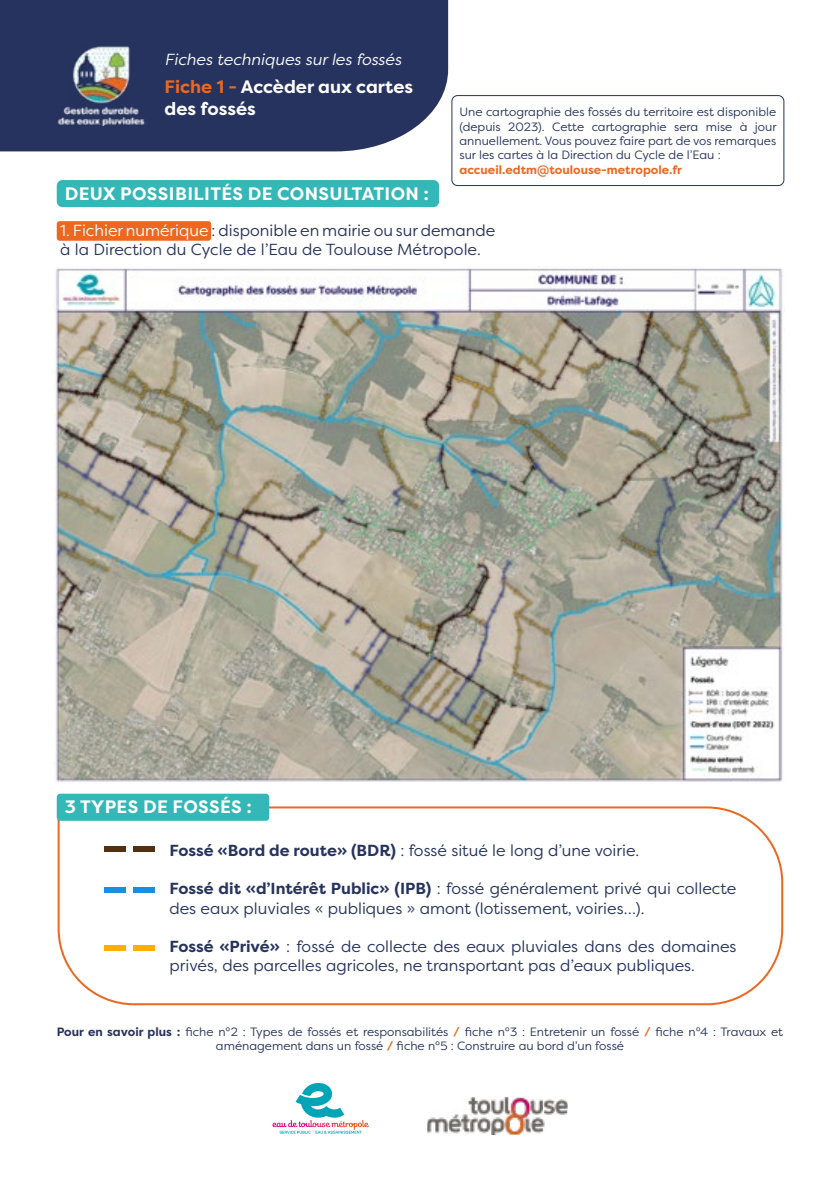
<style>
.page{position:relative;width:840px;height:1191px;background:#fff}
.page>*{position:absolute;margin:0;border:0;box-sizing:border-box;transform-origin:0 0}
.t1{font:700 18px "Filson Pro";letter-spacing:.02em;color:#fff}
.t2{font:700 18px/21.6px "Filson Pro";color:#fff}
.t3{font:16px/19.2px "Filson Pro";color:#25335e}
.t4{font:italic 16px "Filson Pro";color:#fff}
.t5{font:12px/14.4px "Filson Pro";color:#25335e;text-align:justify}
.t6{font:700 12px "Filson Pro";color:#ec671f}
.s1{color:#ec671f}
.s2{color:#fff}
.s3{font-weight:700}
.s4{font-weight:700;color:#ec671f}
</style>
<div class="page">
<img style="left:427px;top:1097px;width:140px;height:37px">
<svg style="left:272px;top:1083px;width:97px;height:51px"></svg>
<div style="left:57px;top:180px;width:382px;height:27px;background:#33b7b7;border-radius:6px"></div>
<div style="left:57px;top:221px;width:154px;height:20px;background:#ec671f;border-radius:3px"></div>
<div style="left:0;top:0;width:448px;height:151px;background:#25335e"></div>
<img style="left:54px;top:266px;width:729px;height:516px">
<div style="left:451px;top:95px;width:333px;height:91px;border:1px solid #25335e;border-radius:6px"></div>
<svg style="left:57px;top:805px;width:726px;height:201px"></svg>
<div style="left:57px;top:793px;width:212px;height:27px;background:#33b7b7;border-radius:3px"></div>
<img style="left:57px;top:45px;width:89px;height:81px">
<p class="t4" style="left:164px;top:49px;width:238px">Fiches techniques sur les fossés</p>
<p class="t2" style="left:164px;top:76px;width:250px"><span class="s1">Fiche 1 -</span> Accèder aux cartes des fossés</p>
<p class="t5" style="left:459px;top:104px;width:318px">Une cartographie des fossés du territoire est disponible (depuis 2023). Cette cartographie sera mise à jour annuellement. Vous pouvez faire part de vos remarques sur les cartes à la Direction du Cycle de l’Eau :</p>
<p class="t6" style="left:459px;top:162px;width:224px">accueil.edtm@toulouse-metropole.fr</p>
<p class="t1" style="left:65px;top:182px;width:366px">DEUX POSSIBILITÉS DE CONSULTATION :</p>
<p class="t3" style="left:60px;top:220px;width:436px"><span class="s2">1. Fichier numérique</span> : disponible en mairie ou sur demande à la Direction du Cycle de l’Eau de Toulouse Métropole.</p>
<p class="t1" style="left:65px;top:795px;width:188px">3 TYPES DE FOSSÉS :</p>
<p class="t3" style="left:169px;top:840px;width:471px"><span class="s3">Fossé «Bord de route» (BDR)</span> : fossé situé le long d’une voirie.</p>
<p class="t3" style="left:169px;top:879px;width:568px"><span class="s3">Fossé dit «d’Intérêt Public» (IPB)</span> : fossé généralement privé qui collecte des eaux pluviales « publiques » amont (lotissement, voiries…).</p>
<p class="t3" style="left:169px;top:936px;width:568px"><span class="s3">Fossé «Privé»</span> : fossé de collecte des eaux pluviales dans des domaines privés, des parcelles agricoles, ne transportant pas d’eaux publiques.</p>
<p class="t5" style="left:57px;top:1023px;width:727px;text-align:center"><span class="s3">Pour en savoir plus :</span> fiche n°2 : Types de fossés et responsabilités <span class="s4">/</span> fiche n°3 : Entretenir un fossé <span class="s4">/</span> fiche n°4 : Travaux et aménagement dans un fossé <span class="s4">/</span> fiche n°5 : Construire au bord d’un fossé</p>
</div>
